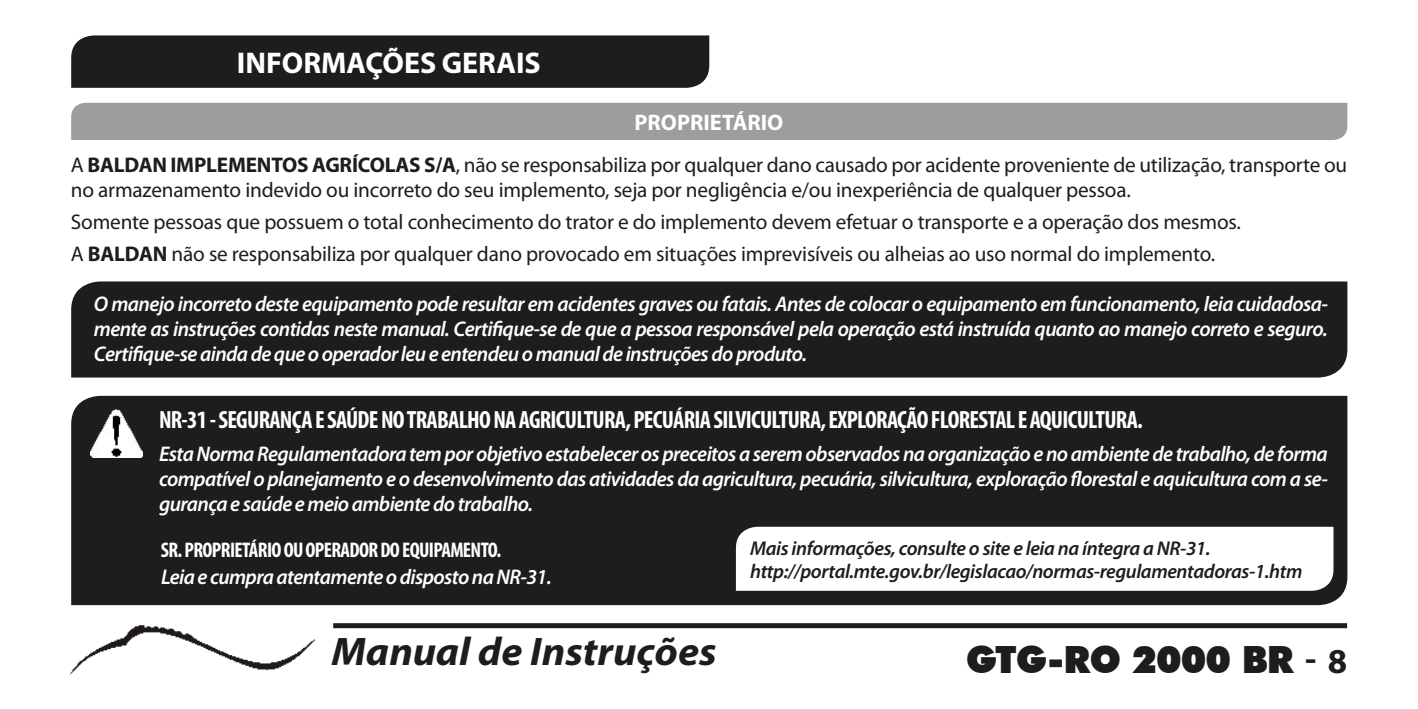
<style>
.page{position:relative;width:1418px;height:709px;background:#fff}
.page>*{position:absolute;margin:0;border:0;box-sizing:border-box;transform-origin:0 0}
.t1{font:italic 700 40px "Myriad Pro";color:#1d1d1b;scale:1.05 1}
.t2{font:900 37.5px "Futura BT";letter-spacing:-.03em;color:#1d1d1b}
.t3{font:700 30px "Myriad Pro";color:#fff}
.t4{font:700 condensed 25px "Myriad Pro";letter-spacing:-.03em;color:#fff}
.t5{font:700 22.5px "Myriad Pro";color:#fff}
.t6{font:italic 600 21.25px/25px "Myriad Pro";letter-spacing:-.03em;color:#fff;text-align:justify}
.t7{font:21.25px/25px "Myriad Pro";letter-spacing:-.01em;color:#1d1d1b}
.t8{font:700 condensed 21.25px "Myriad Pro";letter-spacing:-.03em;color:#fff}
.t9{font:italic 600 20px "Myriad Pro";letter-spacing:-.02em;color:#1d1d1b}
.s1{font-weight:700}
.s2{font-family:"Myriad Pro";font-weight:700;font-size:35px}
</style>
<div class="page">
<img style="left:69px;top:625px;width:247px;height:50px">
<div style="left:333px;top:623px;width:1013px;height:5px;background:#1d1d1b"></div>
<div style="left:71px;top:35px;width:638px;height:53px;background:#1d1d1b"></div>
<div style="left:71px;top:103px;width:1276px;height:37px;background:#9d9d9d"></div>
<div style="left:71px;top:281px;width:1276px;height:96px;background:#1d1d1b"></div>
<div style="left:71px;top:396px;width:1276px;height:209px;background:#1d1d1b"></div>
<img style="left:91px;top:409px;width:51px;height:48px">
<svg style="left:736px;top:527px;width:597px;height:64px"></svg>
<h3 class="t3" style="left:237px;top:43px;width:305px">INFORMAÇÕES GERAIS</h3>
<p class="t5" style="left:634px;top:108px;width:150px">PROPRIETÁRIO</p>
<p class="t7" style="left:71px;top:152px;width:1277px">A <span class="s1">BALDAN IMPLEMENTOS AGRÍCOLAS S/A</span>, não se responsabiliza por qualquer dano causado por acidente proveniente de utilização, transporte ou no armazenamento indevido ou incorreto do seu implemento, seja por negligência e/ou inexperiência de qualquer pessoa.</p>
<p class="t7" style="left:71px;top:205px;width:1171px;line-height:32px">Somente pessoas que possuem o total conhecimento do trator e do implemento devem efetuar o transporte e a operação dos mesmos.<br>A <span class="s1">BALDAN</span> não se responsabiliza por qualquer dano provocado em situações imprevisíveis ou alheias ao uso normal do implemento.</p>
<p class="t6" style="left:94px;top:291px;width:1235px">O manejo incorreto deste equipamento pode resultar em acidentes graves ou fatais. Antes de colocar o equipamento em funcionamento, leia cuidadosa&shy;mente as instruções contidas neste manual. Certifique-se de que a pessoa responsável pela operação está instruída quanto ao manejo correto e seguro.<br>Certifique-se ainda de que o operador leu e entendeu o manual de instruções do produto.</p>
<p class="t4" style="left:159px;top:404px;width:985px">NR-31 - SEGURANÇA E SAÚDE NO TRABALHO NA AGRICULTURA, PECUÁRIA SILVICULTURA, EXPLORAÇÃO FLORESTAL E AQUICULTURA.</p>
<p class="t6" style="left:159px;top:440px;width:1170px">Esta Norma Regulamentadora tem por objetivo estabelecer os preceitos a serem observados na organização e no ambiente de trabalho, de forma compatível o planejamento e o desenvolvimento das atividades da agricultura, pecuária, silvicultura, exploração florestal e aquicultura com a se&shy;gurança e saúde e meio ambiente do trabalho.</p>
<p class="t9" style="left:750px;top:535px;width:462px">Mais informações, consulte o site e leia na íntegra a NR-31.</p>
<p class="t6" style="left:161px;top:563px;width:392px">Leia e cumpra atentamente o disposto na NR-31.</p>
<p class="t9" style="left:750px;top:558px;width:554px">http://portal.mte.gov.br/legislacao/normas-regulamentadoras-1.htm</p>
<p class="t8" style="left:161px;top:536px;width:342px">SR. PROPRIETÁRIO OU OPERADOR DO EQUIPAMENTO.</p>
<h1 class="t1" style="left:331px;top:625px;width:368px">Manual de Instruções</h1>
<h2 class="t2" style="left:965px;top:636px;width:383px">GTG-RO 2000 BR <span class="s2">- 8</span></h2>
</div>
